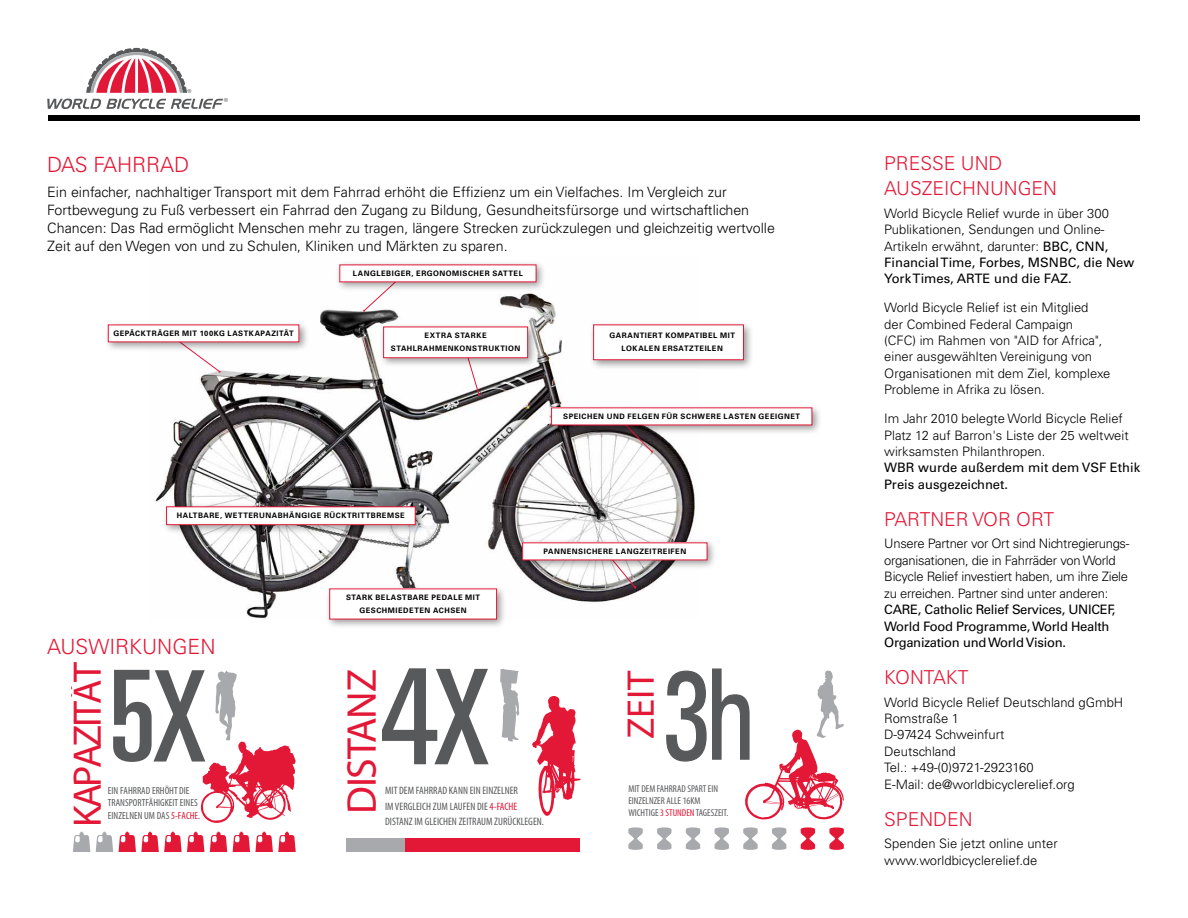
<style>
.page{position:relative;width:1188px;height:918px;background:#fff}
.page>*{position:absolute;margin:0;border:0;box-sizing:border-box;transform-origin:0 0}
.t1{font:condensed 124.65px "Univers LT Std";color:#58595b;scale:.82 1}
.t2{font:41.7px "Myriad Pro";letter-spacing:-.03em;color:#e31837}
.t3{font:39.9px "Myriad Pro";letter-spacing:-.07em;color:#e31837}
.t4{font:38.7px "Myriad Pro";color:#e31837}
.t5{font:300 21px "Univers LT";color:#e31837}
.t6{font:300 19.2px/24.6px "Univers LT";color:#e31837}
.t7{font:300 14.25px/18px "Univers LT";color:#000}
.t8{font:300 13.05px/16.5px "Univers LT";color:#000}
.t9{font:300 13.05px/16.5px "Univers LT";letter-spacing:-.02em;color:#000}
.t10{font:13.05px/16.5px "Univers LT Std";color:#000}
.t11{font:13.05px/16.5px "Univers LT Std";letter-spacing:-.02em;color:#000}
.t12{font:condensed 10.8px/15.9px "Myriad Pro";color:#58595b}
.t13{font:condensed 10.35px/12.5px "Myriad Pro";color:#58595b}
.t14{font:condensed 9.9px/12px "Myriad Pro";color:#58595b}
.t15{font:8.85px "Myriad";color:#58595b}
.t16{font:700 7.5px "Univers LT";letter-spacing:.07em;color:#000}
.s1{color:#e31837}
.s2{font-family:"Univers LT Std";font-weight:400}
</style>
<div class="page">
<svg style="left:233px;top:832px;width:63px;height:19px"></svg>
<svg style="left:73px;top:832px;width:17px;height:19px"></svg>
<svg style="left:96px;top:832px;width:17px;height:19px"></svg>
<svg style="left:210px;top:832px;width:17px;height:19px"></svg>
<svg style="left:119px;top:832px;width:85px;height:19px"></svg>
<svg style="left:113px;top:670px;width:183px;height:153px"></svg>
<div style="left:48px;top:116px;width:1092px;height:5px;background:#000"></div>
<svg style="left:86px;top:48px;width:101px;height:45px"></svg>
<svg style="left:47px;top:99px;width:176px;height:10px"></svg>
<img style="left:155px;top:293px;width:540px;height:326px">
<div style="left:326px;top:585px;width:181px;height:45px;background:#000;opacity:.4"></div>
<div style="left:330px;top:589px;width:167px;height:30px;background:#fff"></div>
<div style="left:162px;top:503px;width:263px;height:32px;background:#000;opacity:.4"></div>
<div style="left:167px;top:507px;width:248px;height:18px;background:#fff"></div>
<div style="left:166px;top:507px;width:249px;height:18px;border:1px solid #e31837"></div>
<svg style="left:466px;top:368px;width:14px;height:27px"></svg>
<div style="left:379px;top:323px;width:159px;height:45px;background:#000;opacity:.4"></div>
<div style="left:384px;top:327px;width:144px;height:31px;background:#fff"></div>
<div style="left:383px;top:327px;width:145px;height:31px;border:1px solid #e31837"></div>
<svg style="left:177px;top:353px;width:44px;height:20px"></svg>
<div style="left:104px;top:321px;width:205px;height:32px;background:#000;opacity:.4"></div>
<div style="left:108px;top:325px;width:191px;height:17px;background:#fff"></div>
<svg style="left:624px;top:436px;width:29px;height:17px"></svg>
<div style="left:547px;top:404px;width:275px;height:32px;background:#000;opacity:.4"></div>
<div style="left:552px;top:408px;width:260px;height:17px;background:#fff"></div>
<svg style="left:609px;top:571px;width:27px;height:18px"></svg>
<div style="left:518px;top:539px;width:199px;height:32px;background:#000;opacity:.4"></div>
<div style="left:523px;top:543px;width:184px;height:17px;background:#fff"></div>
<div style="left:589px;top:321px;width:165px;height:49px;background:#000;opacity:.4"></div>
<div style="left:594px;top:325px;width:149px;height:35px;background:#fff"></div>
<div style="left:593px;top:325px;width:151px;height:35px;border:1px solid #e31837"></div>
<svg style="left:363px;top:293px;width:41px;height:19px"></svg>
<div style="left:336px;top:261px;width:211px;height:32px;background:#000;opacity:.4"></div>
<div style="left:340px;top:265px;width:196px;height:17px;background:#fff"></div>
<svg style="left:500px;top:669px;width:19px;height:73px"></svg>
<svg style="left:532px;top:696px;width:48px;height:120px"></svg>
<div style="left:405px;top:838px;width:174px;height:13px;background:#e31837"></div>
<div style="left:347px;top:838px;width:58px;height:13px;background:#a7a9ac"></div>
<svg style="left:382px;top:668px;width:107px;height:96px"></svg>
<svg style="left:743px;top:827px;width:15px;height:23px"></svg>
<svg style="left:772px;top:827px;width:14px;height:23px"></svg>
<svg style="left:715px;top:827px;width:14px;height:23px"></svg>
<svg style="left:628px;top:827px;width:15px;height:23px"></svg>
<svg style="left:657px;top:827px;width:14px;height:23px"></svg>
<svg style="left:686px;top:827px;width:14px;height:23px"></svg>
<svg style="left:829px;top:827px;width:15px;height:23px"></svg>
<svg style="left:801px;top:827px;width:14px;height:23px"></svg>
<svg style="left:666px;top:668px;width:178px;height:152px"></svg>
<p class="t15" style="left:187px;top:88px;width:6px">®</p>
<p class="t15" style="left:224px;top:96px;width:6px">®</p>
<h3 class="t5" style="left:47px;top:152px;width:144px">DAS FAHRRAD</h3>
<p class="t7" style="left:47px;top:183px;width:729px">Ein einfacher, nachhaltiger Transport mit dem Fahrrad erhöht die Effizienz um ein Vielfaches. Im Vergleich zur Fortbewegung zu Fuß verbessert ein Fahrrad den Zugang zu Bildung, Gesundheitsfürsorge und wirtschaftlichen Chancen: Das Rad ermöglicht Menschen mehr zu tragen, längere Strecken zurückzulegen und gleichzeitig wertvolle Zeit auf den Wegen von und zu Schulen, Kliniken und Märkten zu sparen.</p>
<p class="t16" style="left:113px;top:329px;width:121px">GEPÄCKTRÄGER MIT 100KG LASTKAPAZIT</p>
<p class="t16" style="left:284px;top:329px;width:11px">ÄT</p>
<p class="t16" style="left:353px;top:269px;width:172px">LANGLEBIGER, ERGONOMISCHER SATTEL</p>
<p class="t16" style="left:425px;top:331px;width:18px">EXTRA</p>
<p class="t16" style="left:455px;top:331px;width:7px">STARKE</p>
<p class="t16" style="left:391px;top:344px;width:7px">STAHLRAHMENKONSTRUKTION</p>
<p class="t16" style="left:609px;top:331px;width:7px">GARANTIERT</p>
<p class="t16" style="left:665px;top:331px;width:7px">KOMPATIBEL</p>
<p class="t16" style="left:720px;top:331px;width:6px">MIT</p>
<p class="t16" style="left:622px;top:344px;width:7px">LOKALEN</p>
<p class="t16" style="left:663px;top:344px;width:6px">ERSATZTEILEN</p>
<p class="t16" style="left:563px;top:412px;width:7px">SPEICHEN</p>
<p class="t16" style="left:607px;top:412px;width:7px">UND</p>
<p class="t16" style="left:628px;top:412px;width:7px">FELGEN</p>
<p class="t16" style="left:662px;top:412px;width:7px">FÜR</p>
<p class="t16" style="left:681px;top:412px;width:7px">SCHWERE</p>
<p class="t16" style="left:724px;top:412px;width:7px">LASTEN</p>
<p class="t16" style="left:759px;top:412px;width:7px">GEEIGNET</p>
<p class="t16" style="left:177px;top:511px;width:7px">HALTBARE</p>
<p class="t16" style="left:220px;top:511px;width:12px">, WETTERUNABH</p>
<p class="t16" style="left:289px;top:511px;width:12px">ÄNGIGE</p>
<p class="t16" style="left:324px;top:511px;width:7px">RÜCKTRITTBREMSE</p>
<h3 class="t5" style="left:47px;top:633px;width:170px">AUSWIRKUNGEN</h3>
<p class="t16" style="left:346px;top:593px;width:7px">STARK</p>
<p class="t16" style="left:375px;top:593px;width:7px">BELASTBARE</p>
<p class="t16" style="left:432px;top:593px;width:7px">PEDALE</p>
<p class="t16" style="left:465px;top:593px;width:6px">MIT</p>
<p class="t16" style="left:359px;top:606px;width:7px">GESCHMIEDETEN</p>
<p class="t16" style="left:433px;top:606px;width:7px">ACHSEN</p>
<p class="t16" style="left:543px;top:547px;width:7px">PANNENSICHERE</p>
<p class="t16" style="left:616px;top:547px;width:6px">LANGZEITREIFEN</p>
<h3 class="t3" style="left:63px;top:827px;width:167px;rotate:-90deg">KAPAZITÄT</h3>
<p class="t13" style="left:108px;top:784px;width:94px">EIN FAHRRAD ERHÖHT DIE<br>TRANSPORTFÄHIGKEIT EINES<br>EINZELNEN UM DAS <span class="s1">5-FACHE</span>.</p>
<h2 class="t2" style="left:336px;top:814px;width:146px;rotate:-90deg">DISTANZ</h2>
<p class="t12" style="left:385px;top:782px;width:160px">MIT DEM FAHRRAD KANN EIN EINZELNER<br>IM VERGLEICH ZUM LAUFEN DIE <span class="s1">4-FACHE<br></span>DISTANZ IM GLEICHEN ZEITRAUM ZURÜCKLEGEN.</p>
<h3 class="t4" style="left:617px;top:739px;width:70px;rotate:-90deg">ZEIT</h3>
<h1 class="t1" style="left:664px;top:636px;width:114px">3h</h1>
<p class="t14" style="left:628px;top:783px;width:101px">MIT DEM FAHRRAD SPART EIN<br>EINZELNZER ALLE 16KM<br>WICHTIGE <span class="s1">3 STUNDEN</span> TAGESZEIT.</p>
<h3 class="t6" style="left:884px;top:151px;width:174px">PRESSE UND<br>AUSZEICHNUNGEN</h3>
<p class="t8" style="left:884px;top:205px;width:226px">World Bicycle Relief wurde in über 300<br>Publikationen, Sendungen und Online-<br>Artikeln erwähnt, darunter: <span class="s2">BBC, CNN,</span></p>
<p class="t10" style="left:884px;top:254px;width:251px">Financial Time, Forbes, MSNBC, die New<br>York Times, ARTE und die FAZ.</p>
<p class="t8" style="left:884px;top:299px;width:228px">World Bicycle Relief ist ein Mitglied der Combined Federal Campaign<br>(CFC) im Rahmen von "AID for Africa", einer ausgewählten Vereinigung von Organisationen mit dem Ziel, komplexe Probleme in Afrika zu lösen.</p>
<p class="t8" style="left:884px;top:410px;width:246px">Im Jahr 2010 belegte World Bicycle Relief<br>Platz 12 auf Barron's Liste der 25 weltweit wirksamsten Philanthropen.</p>
<p class="t10" style="left:884px;top:460px;width:258px">WBR wurde außerdem mit dem VSF Ethik<br>Preis ausgezeichnet.</p>
<h3 class="t6" style="left:884px;top:507px;width:172px">PARTNER VOR ORT</h3>
<p class="t9" style="left:884px;top:536px;width:247px">Unsere Partner vor Ort sind Nichtregierungs&shy;organisationen, die in Fahrräder von World Bicycle Relief investiert haben, um ihre Ziele zu erreichen. Partner sind unter anderen:</p>
<p class="t11" style="left:884px;top:601px;width:233px">CARE, Catholic Relief Services, UNICEF,<br>World Food Programme, World Health<br>Organization und World Vision.</p>
<h3 class="t6" style="left:884px;top:665px;width:86px">KONTAKT</h3>
<p class="t8" style="left:884px;top:694px;width:241px">World Bicycle Relief Deutschland gGmbH<br>Romstraße 1<br>D-97424 Schweinfurt<br>Deutschland<br>Tel.: +49-(0)9721-2923160<br>E-Mail: de@worldbicyclerelief.org</p>
<h3 class="t6" style="left:884px;top:807px;width:90px">SPENDEN</h3>
<p class="t8" style="left:884px;top:835px;width:175px">Spenden Sie jetzt online unter www.worldbicyclerelief.de</p>
</div>
